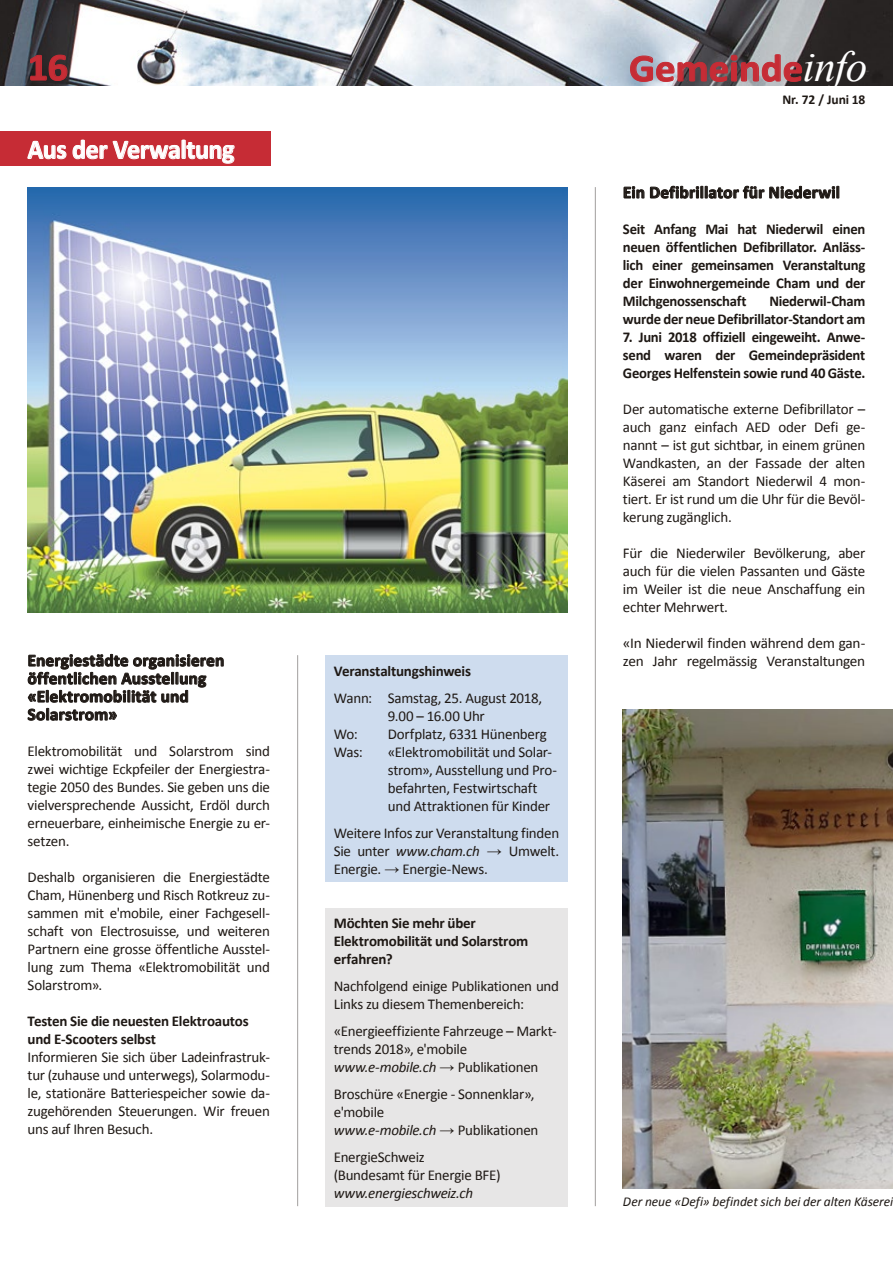
<style>
.page{position:relative;width:893px;height:1263px;background:#fff}
.page>*{position:absolute;margin:0;border:0;box-sizing:border-box;transform-origin:0 0}
.t1{font:700 38.85px "Calibri";color:#c62c35;scale:1.05 1}
.t2{font:700 27px "Calibri";letter-spacing:-.015em;color:#fff;scale:.96 1}
.t3{font:700 17.25px/18px "Calibri";letter-spacing:.01em;color:#1e1814}
.t4{font:15px/18px "Calibri";letter-spacing:-.02em;color:#1e1814;text-align:justify}
.t5{font:700 15px/18px "Calibri";letter-spacing:-.015em;color:#1e1814;text-align:justify}
.t6{font:italic 15px "Calibri";letter-spacing:-.02em;color:#1e1814}
.t7{font:italic 13.5px "Calibri";letter-spacing:-.005em;color:#1e1814}
.t8{font:700 13.5px "Calibri";letter-spacing:-.005em;color:#1e1814}
.s1{font-family:"Times New Roman";font-weight:400;font-style:italic;font-size:43.2px;color:#fff}
.s2{font-style:italic}
.s3{font-family:"Times New Roman"}
</style>
<div class="page">
<img style="left:0;top:0;width:893px;height:85px">
<img style="left:630px;top:54px;width:172px;height:28px">
<svg style="left:30px;top:54px;width:38px;height:27px"></svg>
<svg style="left:624px;top:186px;width:20px;height:12px"></svg>
<svg style="left:650px;top:186px;width:189px;height:13px"></svg>
<img style="left:623px;top:709px;width:270px;height:479px">
<div style="left:325px;top:656px;width:243px;height:226px;background:#cedcee"></div>
<div style="left:325px;top:908px;width:243px;height:298px;background:#e7e6e6"></div>
<hr style="left:595px;top:187px;width:1px;height:1019px;background:#a19f9e">
<hr style="left:297px;top:655px;width:1px;height:551px;background:#a19f9e">
<svg style="left:28px;top:654px;width:196px;height:67px"></svg>
<img style="left:28px;top:187px;width:540px;height:425px">
<div style="left:0;top:132px;width:270px;height:34px;background:#c62c35"></div>
<svg style="left:27px;top:140px;width:40px;height:19px"></svg>
<svg style="left:73px;top:139px;width:162px;height:25px"></svg>
<h1 class="t1" style="left:28px;top:42px;width:40px">16</h1>
<h1 class="t1" style="left:629px;top:43px;width:228px">Gemeinde<span class="s1">info</span></h1>
<h2 class="t2" style="left:28px;top:132px;width:217px">Aus der Verwaltung</h2>
<p class="t3" style="left:28px;top:651px;width:198px">Energiestädte organisieren öffentlichen Ausstellung «Elektromobilität und<br>Solarstrom»</p>
<p class="t4" style="left:28px;top:742px;width:244px">Elektromobilität und Solarstrom sind zwei wichtige Eckpfeiler der Energiestra&shy;tegie 2050 des Bundes. Sie geben uns die vielversprechende Aussicht, Erdöl durch erneuerbare, einheimische Energie zu er&shy;setzen.</p>
<p class="t4" style="left:28px;top:868px;width:244px">Deshalb organisieren die Energiestädte Cham, Hünenberg und Risch Rotkreuz zu&shy;sammen mit e'mobile, einer Fachgesell&shy;schaft von Electrosuisse, und weiteren Partnern eine grosse öffentliche Ausstel&shy;lung zum Thema «Elektromobilität und Solarstrom».</p>
<p class="t5" style="left:28px;top:1012px;width:223px">Testen Sie die neuesten Elektroautos und E-Scooters selbst</p>
<p class="t4" style="left:28px;top:1048px;width:244px">Informieren Sie sich über Ladeinfrastruk&shy;tur (zuhause und unterwegs), Solarmodu&shy;le, stationäre Batteriespeicher sowie da&shy;zugehörenden Steuerungen. Wir freuen uns auf Ihren Besuch.</p>
<p class="t5" style="left:334px;top:662px;width:139px">Veranstaltungshinweis</p>
<p class="t4" style="left:334px;top:689px;width:210px">Wann: Samstag, 25. August 2018,</p>
<p class="t4" style="left:388px;top:707px;width:99px">9.00 – 16.00 Uhr</p>
<p class="t4" style="left:334px;top:725px;width:26px">Wo:</p>
<p class="t4" style="left:388px;top:725px;width:161px">Dorfplatz, 6331 Hünenberg</p>
<p class="t4" style="left:334px;top:743px;width:31px">Was:</p>
<p class="t4" style="left:388px;top:743px;width:171px;text-align:left">«Elektromobilität und Solar&shy;strom», Ausstellung und Pro&shy;befahrten, Festwirtschaft und Attraktionen für Kinder</p>
<p class="t4" style="left:334px;top:824px;width:227px">Weitere Infos zur Veranstaltung finden Sie unter <span class="s2">www.cham.ch</span> <span class="s3">→</span> Umwelt.<br>Energie. <span class="s3">→</span> Energie-News.</p>
<p class="t5" style="left:334px;top:914px;width:196px;text-align:left">Möchten Sie mehr über<br>Elektromobilität und Solarstrom erfahren?</p>
<p class="t4" style="left:334px;top:977px;width:227px">Nachfolgend einige Publikationen und<br>Links zu diesem Themenbereich:</p>
<p class="t4" style="left:334px;top:1022px;width:224px;text-align:left">«Energieeffiziente Fahrzeuge – Markt&shy;trends 2018», e'mobile <span class="s2">www.e-mobile.ch</span> <span class="s3">→</span> Publikationen</p>
<p class="t4" style="left:334px;top:1085px;width:206px;text-align:left">Broschüre «Energie - Sonnenklar», e'mobile<br><span class="s2">www.e-mobile.ch</span> <span class="s3">→</span> Publikationen</p>
<p class="t4" style="left:334px;top:1148px;width:168px">EnergieSchweiz<br>(Bundesamt für Energie BFE)</p>
<p class="t6" style="left:334px;top:1182px;width:141px">www.energieschweiz.ch</p>
<p class="t8" style="left:782px;top:91px;width:84px">Nr. 72 / Juni 18</p>
<p class="t3" style="left:623px;top:183px;width:219px">Ein Defibrillator für Niederwil</p>
<p class="t5" style="left:623px;top:220px;width:244px">Seit Anfang Mai hat Niederwil einen neuen öffentlichen Defibrillator. Anläss&shy;lich einer gemeinsamen Veranstaltung der Einwohnergemeinde Cham und der Milchgenossenschaft</p>
<p class="t5" style="left:623px;top:292px;width:244px;text-align:right">Niederwil-Cham<br>wurde der neue Defibrillator-Standort am</p>
<p class="t5" style="left:623px;top:328px;width:244px">7. Juni 2018 offiziell eingeweiht. Anwe&shy;send waren der Gemeindepräsident Georges Helfenstein sowie rund 40 Gäste.</p>
<p class="t4" style="left:623px;top:400px;width:244px">Der automatische externe Defibrillator – auch ganz einfach AED oder Defi ge&shy;nannt – ist gut sichtbar, in einem grünen Wandkasten, an der Fassade der alten Käserei am Standort Niederwil 4 mon&shy;tiert. Er ist rund um die Uhr für die Bevöl&shy;kerung zugänglich.</p>
<p class="t4" style="left:623px;top:544px;width:244px">Für die Niederwiler Bevölkerung, aber auch für die vielen Passanten und Gäste im Weiler ist die neue Anschaffung ein echter Mehrwert.</p>
<p class="t4" style="left:623px;top:634px;width:244px">«In Niederwil finden während dem gan&shy;zen Jahr regelmässig Veranstaltungen</p>
<p class="t7" style="left:623px;top:1192px;width:272px">Der neue «Defi» befindet sich bei der alten Käserei</p>
</div>
